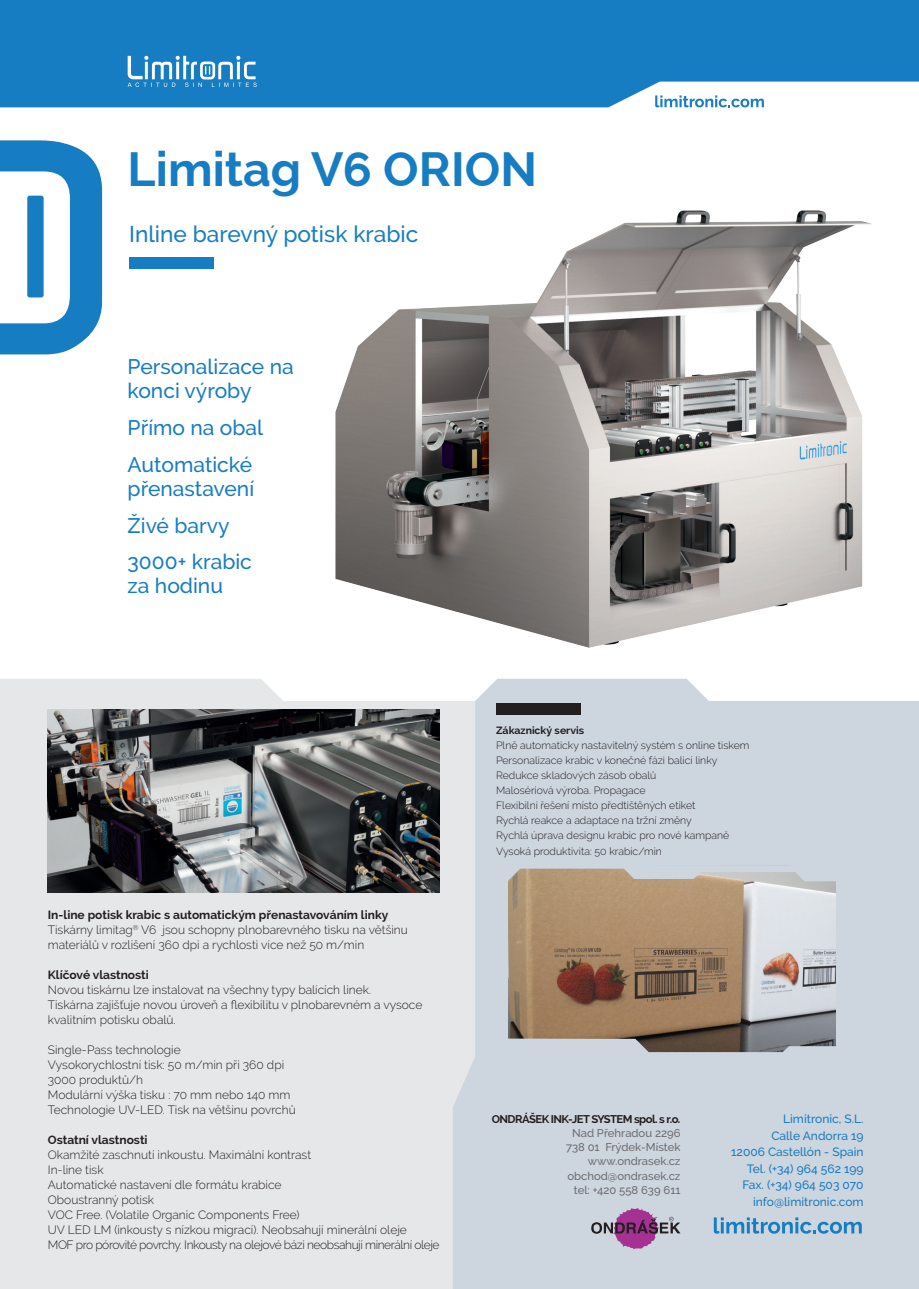
<style>
.page{position:relative;width:919px;height:1289px;background:#fff}
.page>*{position:absolute;margin:0;border:0;box-sizing:border-box;transform-origin:0 0}
._1__Titulos{font:700 48px "Raleway";color:#177dc2}
._1_1__sub{font:500 22.65px "Raleway";color:#177dc2}
._1_1__sub-2{font:500 21px/24px "Raleway";color:#177dc2}
.Cuerpo_de_texto{font:300 12px/15px "Raleway";color:#231f20}
.t1{font:500 12px "Raleway";color:#177dc2}
.Cuerpo_de_texto-2{font:300 12px "Raleway";letter-spacing:-.035em;color:#231f20}
.Cuerpo_de_texto-3{font:700 12px "Raleway";color:#231f20}
.t2{font:500 11.25px "Raleway";color:#6c6d70}
.t3{font:700 11.25px "Raleway";letter-spacing:-.05em;color:#231f20}
.Cuerpo_de_texto-4{font:300 10.5px "Raleway";color:#231f20}
.Cuerpo_de_texto-5{font:700 10.5px "Raleway";color:#231f20}
.s1{font-weight:700}
</style>
<div class="page">
<img style="left:335px;top:210px;width:536px;height:438px">
<div style="left:0;top:679px;width:453px;height:609px;background:#e6e7e9"></div>
<svg style="left:453px;top:678px;width:465px;height:610px;background:#cfd6e0"></svg>
<div style="left:0;top:0;width:918px;height:107px;background:#177dc2"></div>
<svg style="left:655px;top:95px;width:108px;height:12px"></svg>
<svg style="left:128px;top:56px;width:129px;height:31px"></svg>
<svg style="left:0;top:140px;width:102px;height:214px"></svg>
<div style="left:27px;top:196px;width:17px;height:101px;background:#177dc2;border-radius:2px"></div>
<svg style="left:713px;top:1217px;width:148px;height:16px;background:#89b4d4"></svg>
<img style="left:48px;top:709px;width:391px;height:183px">
<img style="left:508px;top:881px;width:327px;height:157px">
<svg style="left:478px;top:851px;width:397px;height:30px;background:#c9cbce"></svg>
<svg style="left:499px;top:1038px;width:370px;height:30px;background:#b3b8be"></svg>
<div style="left:129px;top:258px;width:84px;height:11px;background:#177dc2"></div>
<div style="left:496px;top:703px;width:84px;height:11px;background:#231f20"></div>
<svg style="left:591px;top:1207px;width:89px;height:42px;background:#aa8cae"></svg>
<p class="_1__Titulos" style="left:128px;top:141px;width:411px">Limitag V6 ORION</p>
<p class="_1_1__sub" style="left:129px;top:220px;width:291px">Inline barevný potisk krabic</p>
<p class="_1_1__sub-2" style="left:128px;top:355px;width:167px">Personalizace na konci výroby</p>
<p class="_1_1__sub-2" style="left:128px;top:415px;width:137px">Přímo na obal</p>
<p class="_1_1__sub-2" style="left:128px;top:452px;width:128px">Automatické přenastavení</p>
<p class="_1_1__sub-2" style="left:128px;top:513px;width:103px">Živé barvy</p>
<p class="_1_1__sub-2" style="left:128px;top:550px;width:126px">3000+ krabic za hodinu</p>
<p class="Cuerpo_de_texto" style="left:48px;top:906px;width:361px"><span class="s1">In-line potisk krabic s automatickým přenastavováním linky<br></span>Tiskárny limitag<sup>®</sup> V6 jsou schopny plnobarevného tisku na většinu materiálů v rozlišení 360 dpi a rychlosti více než 50 m/min</p>
<p class="Cuerpo_de_texto-3" style="left:48px;top:967px;width:102px">Klíčové vlastnosti</p>
<p class="Cuerpo_de_texto" style="left:48px;top:981px;width:325px">Novou tiskárnu lze instalovat na všechny typy balících linek.</p>
<p class="Cuerpo_de_texto" style="left:48px;top:996px;width:376px">Tiskárna zajišťuje novou úroveň a flexibilitu v plnobarevném a vysoce</p>
<p class="Cuerpo_de_texto" style="left:48px;top:1011px;width:129px">kvalitním potisku obalů.</p>
<p class="Cuerpo_de_texto" style="left:48px;top:1041px;width:134px">Single-Pass technologie</p>
<p class="Cuerpo_de_texto" style="left:48px;top:1056px;width:238px">Vysokorychlostní tisk: 50 m/min při 360 dpi</p>
<p class="Cuerpo_de_texto" style="left:48px;top:1071px;width:97px">3000 produktů/h</p>
<p class="Cuerpo_de_texto" style="left:48px;top:1086px;width:244px">Modulární výška tisku : 70 mm nebo 140 mm</p>
<p class="Cuerpo_de_texto" style="left:48px;top:1101px;width:249px">Technologie UV-LED. Tisk na většinu povrchů</p>
<p class="Cuerpo_de_texto-3" style="left:48px;top:1132px;width:101px">Ostatní vlastnosti</p>
<p class="Cuerpo_de_texto" style="left:48px;top:1146px;width:265px">Okamžité zaschnutí inkoustu. Maximální kontrast</p>
<p class="Cuerpo_de_texto" style="left:48px;top:1161px;width:57px">In-line tisk</p>
<p class="Cuerpo_de_texto" style="left:48px;top:1176px;width:235px">Automatické nastavení dle formátu krabice</p>
<p class="Cuerpo_de_texto" style="left:48px;top:1191px;width:108px">Oboustranný potisk</p>
<p class="Cuerpo_de_texto" style="left:48px;top:1206px;width:253px">VOC Free. (Volatile Organic Components Free)</p>
<p class="Cuerpo_de_texto" style="left:48px;top:1221px;width:360px">UV LED LM (inkousty s nízkou migrací). Neobsahují minerální oleje</p>
<p class="Cuerpo_de_texto-2" style="left:48px;top:1237px;width:393px">MOF pro pórovité povrchy. Inkousty na olejové bázi neobsahují minerální oleje</p>
<p class="Cuerpo_de_texto-5" style="left:496px;top:724px;width:89px">Zákaznický servis</p>
<p class="Cuerpo_de_texto-4" style="left:496px;top:739px;width:255px">Plně automaticky nastavitelný systém s online tiskem</p>
<p class="Cuerpo_de_texto-4" style="left:496px;top:754px;width:223px">Personalizace krabic v konečné fázi balicí linky</p>
<p class="Cuerpo_de_texto-4" style="left:496px;top:769px;width:162px">Redukce skladových zásob obalů</p>
<p class="Cuerpo_de_texto-4" style="left:496px;top:784px;width:151px">Malosériová výroba. Propagace</p>
<p class="Cuerpo_de_texto-4" style="left:496px;top:799px;width:201px">Flexibilní řešení místo předtištěných etiket</p>
<p class="Cuerpo_de_texto-4" style="left:496px;top:814px;width:197px">Rychlá reakce a adaptace na tržní změny</p>
<p class="Cuerpo_de_texto-4" style="left:496px;top:829px;width:235px">Rychlá úprava designu krabic pro nové kampaně</p>
<p class="Cuerpo_de_texto-4" style="left:496px;top:845px;width:167px">Vysoká produktivita: 50 krabic/min</p>
<p class="t3" style="left:491px;top:1112px;width:190px">ONDRÁŠEK INK-JET SYSTEM spol. s r.o.</p>
<p class="t2" style="left:572px;top:1126px;width:110px">Nad Přehradou 2296</p>
<p class="t2" style="left:566px;top:1140px;width:116px">738 01 Frýdek-Místek</p>
<p class="t2" style="left:587px;top:1154px;width:94px">www.ondrasek.cz</p>
<p class="t2" style="left:567px;top:1169px;width:114px">obchod@ondrasek.cz</p>
<p class="t2" style="left:574px;top:1183px;width:108px">tel: +420 558 639 611</p>
<p class="t1" style="left:783px;top:1112px;width:82px">Limitronic, S.L.</p>
<p class="t1" style="left:771px;top:1128px;width:94px">Calle Andorra 19</p>
<p class="t1" style="left:731px;top:1145px;width:134px">12006 Castellón - Spain</p>
<p class="t1" style="left:746px;top:1161px;width:118px">Tel. (+34) 964 562 199</p>
<p class="t1" style="left:742px;top:1178px;width:123px">Fax. (+34) 964 503 070</p>
<p class="t1" style="left:753px;top:1194px;width:112px">info@limitronic.com</p>
</div>
